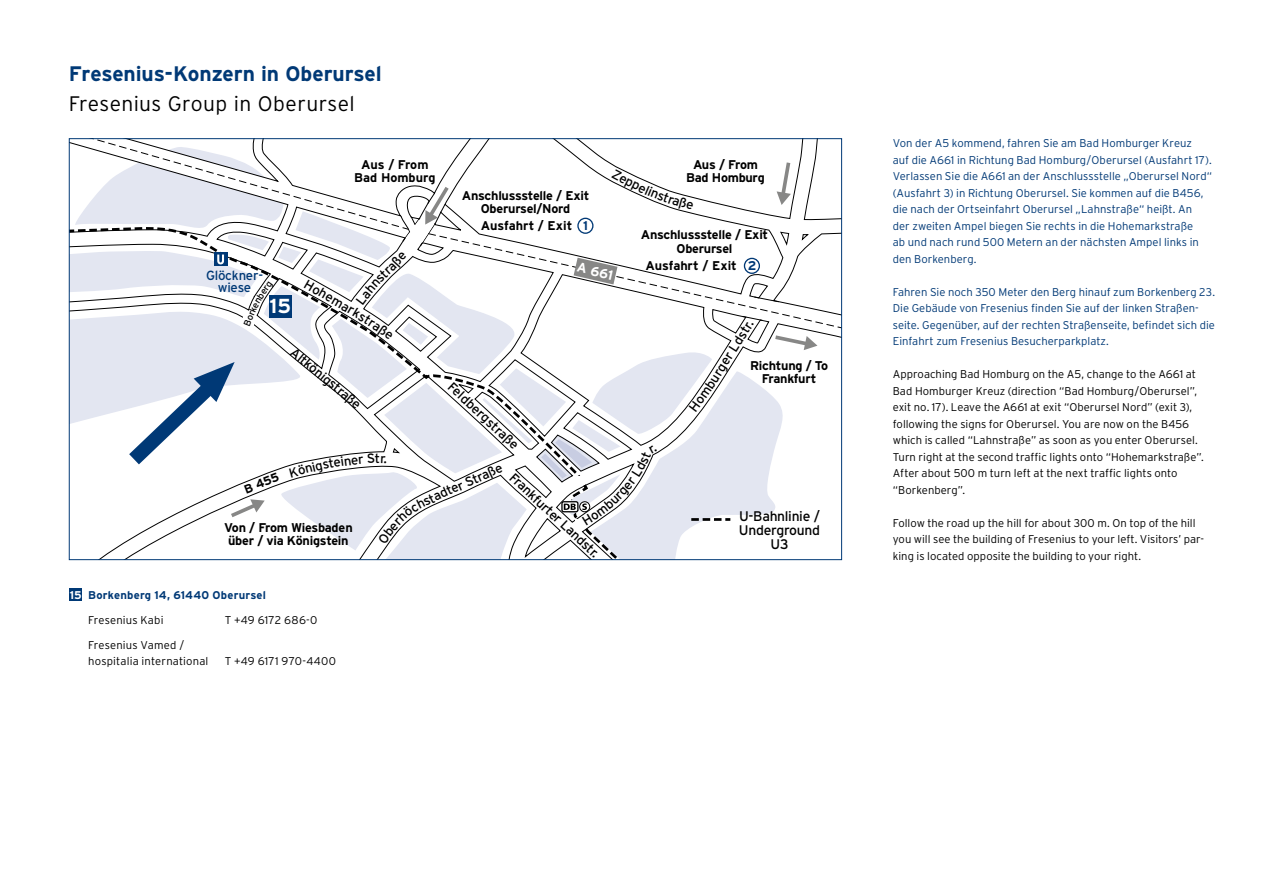
<style>
.page{position:relative;width:1263px;height:893px;background:#fff}
.page>*{position:absolute;margin:0;border:0;box-sizing:border-box;transform-origin:0 0}
.t1{font:700 21px "Interstate";letter-spacing:-.005em;color:#003976}
.t2{font:300 21px "Interstate";letter-spacing:.02em;color:#000}
.t3{font:700 20.25px "Interstate";color:#fff}
.t4{font:13.95px/14px "Interstate";letter-spacing:-.02em;color:#000;text-align:center}
.t5{font:700 13.5px "Interstate";color:#fff}
.t6{font:13.2px "Interstate";color:#000}
.t7{font:13.2px/12.8px "Interstate";letter-spacing:-.02em;color:#003976;text-align:center}
.t8{font:700 12.6px/13.2px "Interstate";letter-spacing:-.02em;color:#000;text-align:center}
.t9{font:700 12.6px/13.2px "Interstate";color:#000;text-align:center}
.t10{font:700 12.15px "Interstate";color:#000}
.t11{font:300 11.25px/16.5px "Interstate";color:#000}
.t12{font:300 11.25px/16.5px "Interstate";color:#003976}
.t13{font:700 11.25px "Interstate";letter-spacing:.02em;color:#003976}
.t14{font:300 11.25px "Interstate";letter-spacing:.03em;color:#000}
.t15{font:300 11.25px "Interstate";letter-spacing:.02em;color:#000}
.t16{font:700 11.25px "Interstate";color:#fff}
.s1{color:#003976}
</style>
<div class="page">
<div style="left:69px;top:588px;width:13px;height:13px;background:#003976"></div>
<svg style="left:69px;top:146px;width:748px;height:414px"></svg>
<h1 class="t1" style="left:69px;top:61px;width:314px">Fresenius-Konzern in Oberursel</h1>
<h1 class="t2" style="left:69px;top:91px;width:287px">Fresenius Group in Oberursel</h1>
<p class="t9" style="left:354px;top:158px;width:83px">Aus / From<br>Bad Homburg</p>
<p class="t7" style="left:206px;top:269px;width:59px">Glöckner&shy;wiese</p>
<p class="t6" style="left:309px;top:277px;width:58px;rotate:30deg">Hohemar</p>
<p class="t6" style="left:297px;top:345px;width:89px;rotate:39deg">Altkönigstraße</p>
<h2 class="t3" style="left:269px;top:294px;width:23px">15</h2>
<p class="t8" style="left:462px;top:189px;width:129px">Anschlussstelle / Exit<br>Oberursel/Nord</p>
<p class="t9" style="left:481px;top:219px;width:109px">Ausfahrt / Exit <span class="s1">1</span></p>
<p class="t6" style="left:455px;top:379px;width:93px;rotate:43deg">Feldbergstraße</p>
<p class="t5" style="left:579px;top:259px;width:38px;rotate:13deg">A 661</p>
<p class="t10" style="left:242px;top:483px;width:38px;rotate:-21deg">B 455</p>
<p class="t8" style="left:224px;top:521px;width:130px">Von / From Wiesbaden über / via Königstein</p>
<p class="t13" style="left:88px;top:588px;width:179px">Borkenberg 14, 61440 Oberursel</p>
<p class="t11" style="left:88px;top:612px;width:77px">Fresenius Kabi</p>
<p class="t15" style="left:225px;top:613px;width:94px">T +49 6172 686-0</p>
<p class="t11" style="left:88px;top:637px;width:122px">Fresenius Vamed / hospitalia international</p>
<p class="t16" style="left:70px;top:588px;width:13px">15</p>
<p class="t14" style="left:225px;top:655px;width:113px">T +49 6171 970-4400</p>
<p class="t6" style="left:414px;top:499px;width:27px;rotate:-26deg">hsta</p>
<p class="t6" style="left:448px;top:482px;width:30px;rotate:-23deg">er St</p>
<p class="t6" style="left:517px;top:470px;width:118px;rotate:43deg">Frankfurter Landstr.</p>
<p class="t8" style="left:686px;top:158px;width:80px">Aus / From<br>Bad Homburg</p>
<p class="t8" style="left:641px;top:228px;width:129px">Anschlussstelle / Exit<br>Oberursel</p>
<p class="t9" style="left:645px;top:259px;width:113px">Ausfahrt / Exit <span class="s1">2</span></p>
<p class="t6" style="left:734px;top:333px;width:21px;rotate:-57deg">str.</p>
<p class="t6" style="left:710px;top:371px;width:46px;rotate:-58deg">rger Ld</p>
<p class="t8" style="left:750px;top:359px;width:79px">Richtung / To<br>Frankfurt</p>
<p class="t4" style="left:739px;top:509px;width:83px">U-Bahnlinie /<br>Underground<br>U3</p>
<p class="t12" style="left:893px;top:135px;width:321px">Von der A5 kommend, fahren Sie am Bad Homburger Kreuz<br>auf die A661 in Richtung Bad Homburg/Oberursel (Ausfahrt 17).<br>Verlassen Sie die A661 an der Anschlussstelle „Oberursel Nord“ (Ausfahrt 3) in Richtung Oberursel. Sie kommen auf die B456, die nach der Ortseinfahrt Oberursel „Lahnstraße“ heißt. An<br>der zweiten Ampel biegen Sie rechts in die Hohemarkstraße<br>ab und nach rund 500 Metern an der nächsten Ampel links in den Borkenberg.</p>
<p class="t12" style="left:893px;top:283px;width:324px">Fahren Sie noch 350 Meter den Berg hinauf zum Borkenberg 23.<br>Die Gebäude von Fresenius finden Sie auf der linken Straßen&shy;seite. Gegenüber, auf der rechten Straßenseite, befindet sich die Einfahrt zum Fresenius Besucherparkplatz.</p>
<p class="t11" style="left:893px;top:366px;width:312px">Approaching Bad Homburg on the A5, change to the A661 at Bad Homburger Kreuz (direction “Bad Homburg/Oberursel”, exit no. 17). Leave the A661 at exit “Oberursel Nord” (exit 3), following the signs for Oberursel. You are now on the B456 which is called “Lahnstraße” as soon as you enter Oberursel.<br>Turn right at the second traffic lights onto “Hohemarkstraße”.<br>After about 500 m turn left at the next traffic lights onto “Borkenberg”.</p>
<p class="t11" style="left:893px;top:514px;width:313px">Follow the road up the hill for about 300 m. On top of the hill you will see the building of Fresenius to your left. Visitors’ par&shy;king is located opposite the building to your right.</p>
</div>
